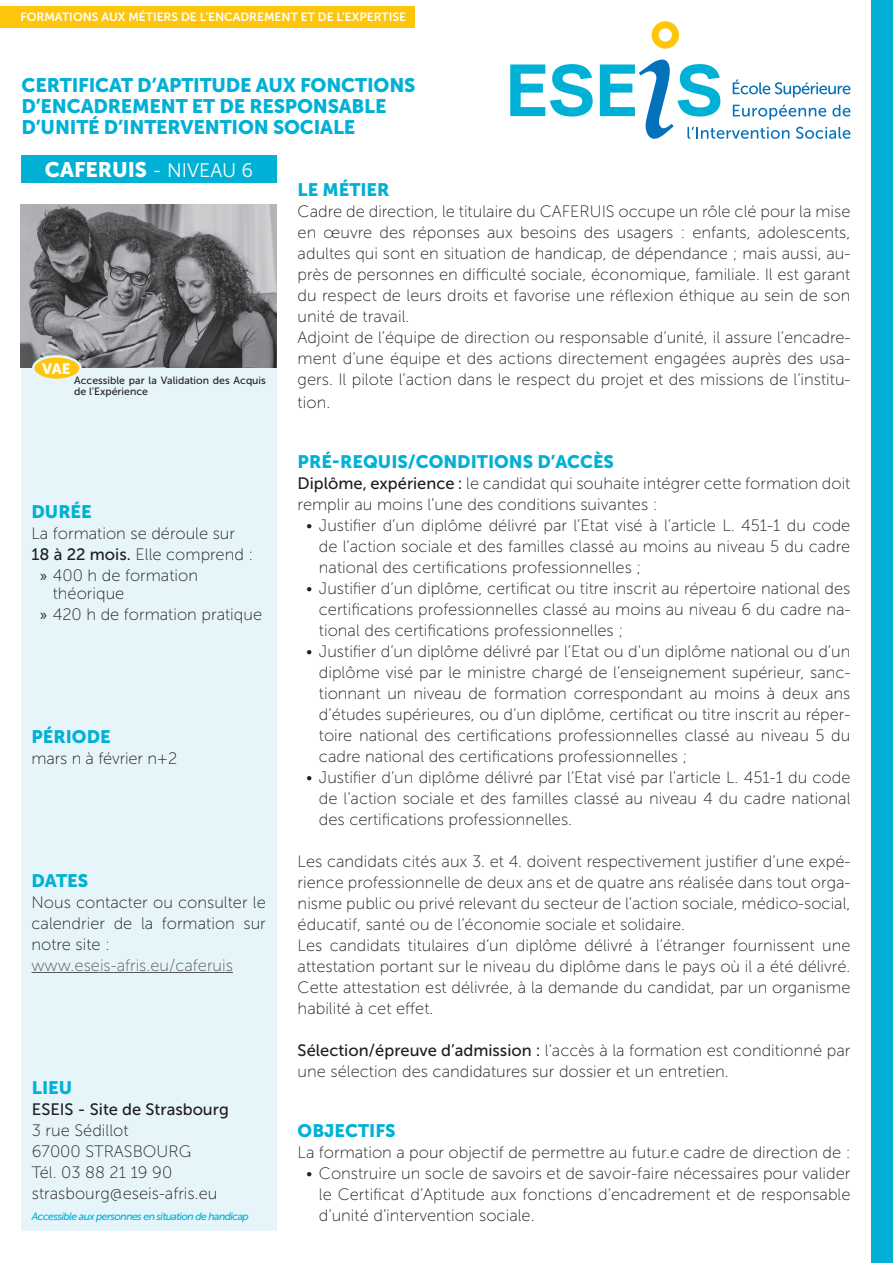
<style>
.page{position:relative;width:893px;height:1263px;background:#fff}
.page>*{position:absolute;margin:0;border:0;box-sizing:border-box;transform-origin:0 0}
.t1{font:21px "Museo Sans 900";color:#fff}
.t2{font:19.5px/21px "Museo Sans 900";letter-spacing:-.01em;color:#00b1d5}
.t3{font:19.5px "Museo Sans 300";color:#fff}
.t4{font:18px "Museo Sans 900";color:#00b1d5}
.t5{font:16.5px/21px "Museo Sans 100";color:#231f20}
.t6{font:16.5px "Museo Sans 100";color:#57585a}
.t7{font:16.5px "Museo Sans 500";color:#231f20}
.t8{font:15px "Museo Sans 900";color:#fff}
.t9{font:12px "Museo Sans 700";color:#fff}
.t10{font:10.5px/10.5px "Museo Sans 500";color:#231f20}
.t11{font:italic 10.5px "Museo Sans 500";letter-spacing:-.055em;color:#00b1d5}
.s1{font-family:"Museo Sans 500"}
.s2{font-family:"Myriad Pro"}
</style>
<div class="page">
<div style="left:0;top:6px;width:415px;height:21px;background:#fec50d"></div>
<div style="left:872px;top:0;width:21px;height:1263px;background:#00b1d5"></div>
<svg style="left:510px;top:64px;width:83px;height:53px"></svg>
<svg style="left:600px;top:60px;width:250px;height:79px"></svg>
<svg style="left:652px;top:21px;width:27px;height:28px"></svg>
<div style="left:21px;top:204px;width:256px;height:1027px;background:#e5f5f9"></div>
<div style="left:22px;top:155px;width:255px;height:28px;background:#00b1d5"></div>
<img style="left:20px;top:204px;width:257px;height:164px">
<div style="left:33px;top:356px;width:47px;height:24px;background:#fec50d;border-radius:50%"></div>
<div style="left:32px;top:355px;width:50px;height:26px;border:2px solid #e5f5f9;border-radius:50%"></div>
<hr style="left:32px;top:972px;width:201px;height:1px;background:#57585a">
<p class="t9" style="left:20px;top:10px;width:387px">FORMATIONS AUX MÉTIERS DE L’ENCADREMENT ET DE L’EXPERTISE</p>
<p class="t2" style="left:22px;top:74px;width:395px">CERTIFICAT D’APTITUDE AUX FONCTIONS<br>D’ENCADREMENT ET DE RESPONSABLE<br>D’UNITÉ D’I NTERVENTION SOCIALE</p>
<p class="t1" style="left:45px;top:157px;width:29px">CAFERUIS</p>
<p class="t3" style="left:152px;top:160px;width:102px">- NIVEAU 6</p>
<p class="t4" style="left:298px;top:180px;width:93px">LE MÉTIER</p>
<p class="t5" style="left:298px;top:201px;width:554px">Cadre de direction, le titulaire du caferuis occupe un rôle clé pour la mise en œuvre des réponses aux besoins des usagers : enfants, adolescents, adultes qui sont en situation de handicap, de dépendance ; mais aussi, au&shy;près de personnes en difficulté sociale, économique, familiale. I l est garant du respect de leurs droits et favorise une réflexion éthique au sein de son unité de travail.<br>Adjoint de l’équipe de direction ou responsable d’unité, il assure l’encadre&shy;ment d’une équipe et des actions directement engagées auprès des usa&shy;gers. I l pilote l’action dans le respect du projet et des missions de l’institu-</p>
<p class="t5" style="left:298px;top:392px;width:34px">tion.</p>
<p class="t8" style="left:42px;top:360px;width:11px">VAE</p>
<p class="t10" style="left:74px;top:376px;width:193px">Accessible par la Validation des Acquis de l’Expérience</p>
<p class="t4" style="left:32px;top:501px;width:62px">DURÉE</p>
<p class="t5" style="left:32px;top:523px;width:205px">La formation se déroule sur</p>
<p class="t5" style="left:32px;top:544px;width:223px"><span class="s1">18 à 22 mois.</span> E lle comprend :</p>
<p class="t5" style="left:40px;top:565px;width:160px"><span class="s2">»</span> 400 h de formation</p>
<p class="t5" style="left:40px;top:583px;width:224px;text-indent:13px">théorique<br><span class="s2">»</span> 420 h de formation pratique</p>
<p class="t4" style="left:32px;top:726px;width:81px">PÉRIODE</p>
<p class="t5" style="left:32px;top:748px;width:147px">mars n à février n+2</p>
<p class="t4" style="left:32px;top:870px;width:12px">DATES</p>
<p class="t5" style="left:32px;top:892px;width:236px;text-align:justify">Nous contacter ou consulter le calendrier de la formation sur notre site :</p>
<p class="t6" style="left:32px;top:956px;width:203px">www.eseis-afris.eu/caferuis</p>
<p class="t4" style="left:32px;top:1077px;width:42px">LIEU</p>
<p class="t7" style="left:32px;top:1100px;width:198px">ESEIS - Site de Strasbourg</p>
<p class="t5" style="left:32px;top:1120px;width:187px">3 rue Sédillot<br>67000 STRAS BOURG<br>Tél. 03 88 21 19 90 strasbourg@eseis-afris.eu</p>
<p class="t11" style="left:32px;top:1210px;width:219px">Accessible aux personnes en situation de handicap</p>
<p class="t4" style="left:298px;top:451px;width:318px">PRÉ-REQUIS/CONDITIONS D’ACCÈS</p>
<p class="t5" style="left:298px;top:473px;width:554px"><span class="s1">Diplôme, expérience :</span> le candidat qui souhaite intégrer cette formation doit remplir au moins l’une des conditions suivantes :</p>
<p class="t5" style="left:319px;top:515px;width:533px;text-align:justify;text-indent:-13px">• Justifier d’un diplôme délivré par l’Etat visé à l’article L. 451-1 du code de l’action sociale et des familles classé au moins au niveau 5 du cadre national des certifications professionnelles ;</p>
<p class="t5" style="left:319px;top:578px;width:533px;text-align:justify;text-indent:-13px">• Justifier d’un diplôme, certificat ou titre inscrit au répertoire national des certifications professionnelles classé au moins au niveau 6 du cadre na&shy;tional des certifications professionnelles ;</p>
<p class="t5" style="left:319px;top:641px;width:533px;text-align:justify;text-indent:-13px">• Justifier d’un diplôme délivré par l’Etat ou d’un diplôme national ou d’un diplôme visé par le ministre chargé de l’enseignement supérieur, sanc&shy;tionnant un niveau de formation correspondant au moins à deux ans d’études supérieures, ou d’un diplôme, certificat ou titre inscrit au réper&shy;toire national des certifications professionnelles classé au niveau 5 du cadre national des certifications professionnelles ;</p>
<p class="t5" style="left:319px;top:767px;width:533px;text-align:justify;text-indent:-13px">• Justifier d’un diplôme délivré par l’Etat visé par l’article L. 451-1 du code de l’action sociale et des familles classé au niveau 4 du cadre national des certifications professionnelles.</p>
<p class="t5" style="left:298px;top:851px;width:554px">Les candidats cités aux 3. et 4. doivent respectivement justifier d’une expé&shy;rience professionnelle de deux ans et de quatre ans réalisée dans tout orga&shy;nisme public ou privé relevant du secteur de l’action sociale, médico-social, éducatif, santé ou de l’économie sociale et solidaire.<br>Les candidats titulaires d’un diplôme délivré à l’étranger fournissent une attestation portant sur le niveau du diplôme dans le pays où il a été délivré.<br>Cette attestation est délivrée, à la demande du candidat, par un organisme habilité à cet effet.</p>
<p class="t5" style="left:298px;top:1040px;width:554px"><span class="s1">Sélection/épreuve d’admission :</span> l’accès à la formation est conditionné par une sélection des candidatures sur dossier et un entretien.</p>
<p class="t4" style="left:298px;top:1120px;width:71px">OBJECTIFS</p>
<p class="t5" style="left:298px;top:1142px;width:554px">La formation a pour objectif de permettre au futur.e cadre de direction de :</p>
<p class="t5" style="left:319px;top:1163px;width:533px;text-align:justify;text-indent:-13px">• Construire un socle de savoirs et de savoir-faire nécessaires pour valider le Certificat d’Aptitude aux fonctions d’encadrement et de responsable d’unité d’intervention sociale.</p>
</div>
